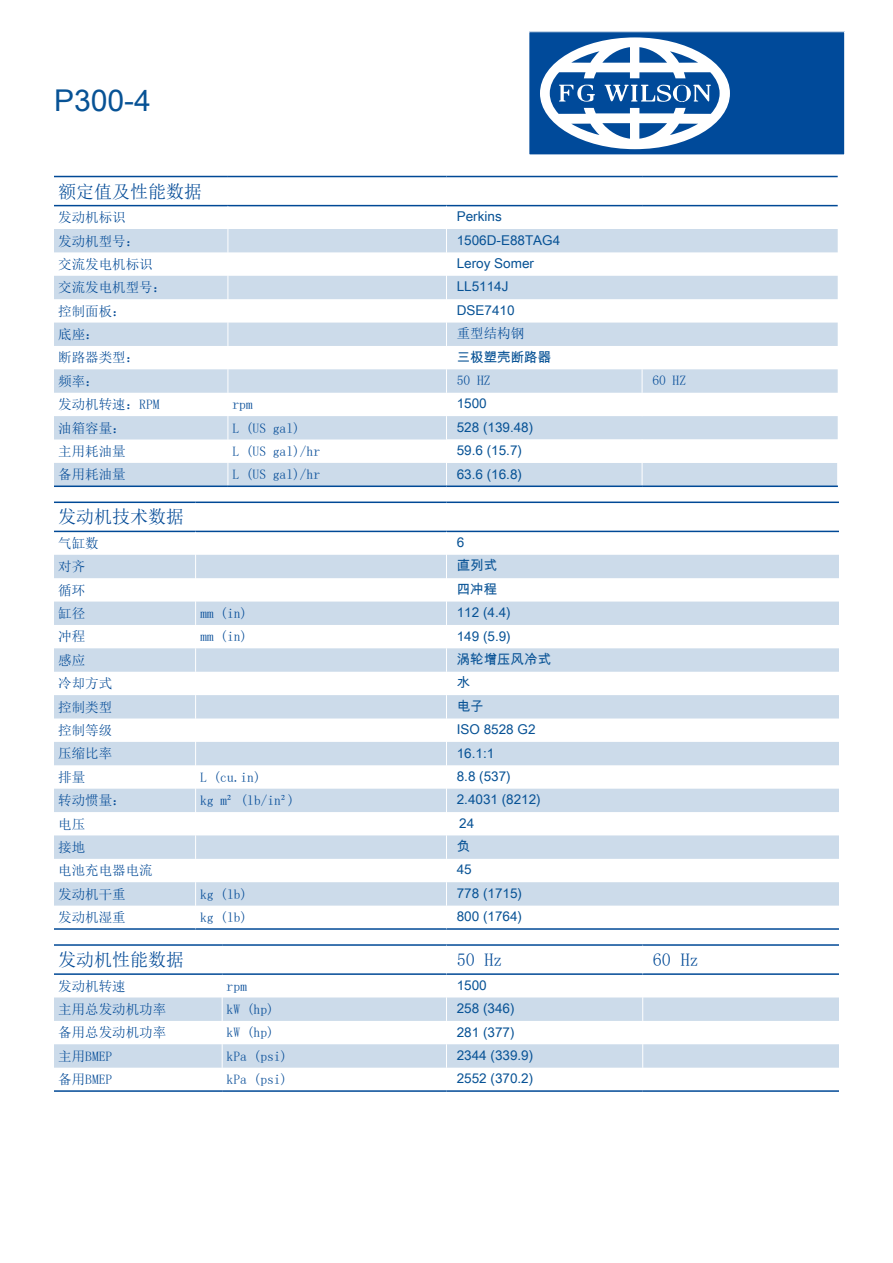
<style>
.page{position:relative;width:893px;height:1263px;background:#fff}
.page>*{position:absolute;margin:0;border:0;box-sizing:border-box;transform-origin:0 0}
.t1{font:30px "Arial Unicode MS";color:#075295}
.t2{font:18px "Sim Sun";color:#004996}
.t3{font:13.5px/23.4px "Sim Sun";color:#004996}
.t4{font:13.5px/23.4px "Arial Unicode MS";color:#075295}
</style>
<div class="page">
<div style="left:529px;top:32px;width:316px;height:123px;background:#004a9a"></div>
<div style="left:529px;top:31px;width:316px;height:124px;border:1px solid #fff"></div>
<svg style="left:540px;top:37px;width:190px;height:112px"></svg>
<svg style="left:54px;top:229px;width:392px;height:256px;fill:#ccdbea"></svg>
<hr style="left:54px;top:176px;width:174px;height:1px;background:#004996">
<hr style="left:228px;top:176px;width:218px;height:1px;background:#004996">
<hr style="left:446px;top:176px;width:196px;height:1px;background:#004996">
<hr style="left:642px;top:176px;width:196px;height:1px;background:#004996">
<hr style="left:54px;top:205px;width:174px;height:1px;background:#004996">
<hr style="left:228px;top:205px;width:218px;height:1px;background:#004996">
<hr style="left:446px;top:205px;width:196px;height:1px;background:#004996">
<hr style="left:642px;top:205px;width:196px;height:1px;background:#004996">
<svg style="left:228px;top:206px;width:1px;height:279px"></svg>
<svg style="left:446px;top:206px;width:392px;height:279px"></svg>
<hr style="left:54px;top:485px;width:174px;height:2px;background:#004996">
<hr style="left:228px;top:485px;width:218px;height:2px;background:#004996">
<hr style="left:446px;top:485px;width:196px;height:2px;background:#004996">
<hr style="left:642px;top:485px;width:196px;height:2px;background:#004996">
<svg style="left:54px;top:555px;width:785px;height:351px;fill:#ccdbea"></svg>
<hr style="left:54px;top:928px;width:142px;height:2px;background:#004996">
<hr style="left:196px;top:928px;width:250px;height:2px;background:#004996">
<hr style="left:446px;top:928px;width:393px;height:2px;background:#004996">
<hr style="left:54px;top:501px;width:142px;height:2px;background:#004996">
<hr style="left:196px;top:501px;width:250px;height:2px;background:#004996">
<hr style="left:446px;top:501px;width:393px;height:2px;background:#004996">
<hr style="left:54px;top:531px;width:142px;height:1px;background:#004996">
<hr style="left:196px;top:531px;width:250px;height:1px;background:#004996">
<hr style="left:446px;top:531px;width:393px;height:1px;background:#004996">
<svg style="left:195px;top:555px;width:1px;height:351px"></svg>
<svg style="left:446px;top:555px;width:1px;height:351px"></svg>
<svg style="left:54px;top:997px;width:785px;height:71px;fill:#ccdbea"></svg>
<hr style="left:54px;top:944px;width:168px;height:2px;background:#004996">
<hr style="left:222px;top:944px;width:224px;height:2px;background:#004996">
<hr style="left:446px;top:944px;width:197px;height:2px;background:#004996">
<hr style="left:643px;top:944px;width:196px;height:2px;background:#004996">
<hr style="left:54px;top:973px;width:168px;height:2px;background:#004996">
<hr style="left:222px;top:973px;width:224px;height:2px;background:#004996">
<hr style="left:446px;top:973px;width:197px;height:2px;background:#004996">
<hr style="left:643px;top:973px;width:196px;height:2px;background:#004996">
<svg style="left:222px;top:997px;width:1px;height:71px"></svg>
<svg style="left:446px;top:973px;width:1px;height:95px"></svg>
<svg style="left:642px;top:973px;width:1px;height:95px"></svg>
<hr style="left:54px;top:1090px;width:168px;height:2px;background:#004996">
<hr style="left:222px;top:1090px;width:224px;height:2px;background:#004996">
<hr style="left:446px;top:1090px;width:197px;height:2px;background:#004996">
<hr style="left:643px;top:1090px;width:196px;height:2px;background:#004996">
<h1 class="t1" style="left:54px;top:79px;width:98px">P300-4</h1>
<h2 class="t2" style="left:58px;top:182px;width:145px">额定值及性能数据</h2>
<p class="t3" style="left:58px;top:206px;width:109px">发动机标识<br>发动机型号：<br>交流发电机标识交流发电机型号：控制面板：<br>底座：</p>
<p class="t4" style="left:457px;top:204px;width:105px">Perkins<br>1506D-E88TAG4<br>Leroy Somer<br>LL5114J<br>DSE7410</p>
<p class="t4" style="left:457px;top:344px;width:96px">三极塑壳断路器</p>
<p class="t4" style="left:457px;top:391px;width:78px">1500<br>528 (139.48)<br>59.6 (15.7)<br>63.6 (16.8)</p>
<p class="t3" style="left:457px;top:322px;width:69px">重型结构钢</p>
<p class="t3" style="left:58px;top:346px;width:82px">断路器类型：频率：</p>
<p class="t3" style="left:457px;top:368px;width:35px">50 HZ</p>
<p class="t3" style="left:652px;top:368px;width:35px">60 HZ</p>
<p class="t3" style="left:58px;top:393px;width:103px">发动机转速：RPM</p>
<p class="t3" style="left:232px;top:393px;width:22px">rpm</p>
<p class="t3" style="left:58px;top:416px;width:69px">油箱容量：</p>
<p class="t3" style="left:232px;top:416px;width:69px">L (US gal)</p>
<p class="t3" style="left:58px;top:439px;width:69px">主用耗油量</p>
<p class="t3" style="left:232px;top:439px;width:89px">L (US gal)/hr</p>
<p class="t3" style="left:58px;top:463px;width:69px">备用耗油量</p>
<p class="t3" style="left:232px;top:463px;width:89px">L (US gal)/hr</p>
<h2 class="t2" style="left:58px;top:508px;width:127px">发动机技术数据</h2>
<p class="t3" style="left:58px;top:531px;width:42px">气缸数对齐循环缸径</p>
<p class="t4" style="left:457px;top:530px;width:96px">6<br>直列式<br>四冲程<br>112 (4.4)<br>149 (5.9)<br>涡轮增压风冷式水<br>电子<br>ISO 8528 G2<br>16.1:1<br>8.8 (537)<br>2.4031 (8212)</p>
<p class="t4" style="left:457px;top:834px;width:67px">负<br>45<br>778 (1715)<br>800 (1764)</p>
<p class="t3" style="left:200px;top:601px;width:49px">mm (in)</p>
<p class="t3" style="left:58px;top:625px;width:28px">冲程</p>
<p class="t3" style="left:200px;top:625px;width:49px">mm (in)</p>
<p class="t3" style="left:58px;top:648px;width:55px">感应<br>冷却方式控制类型控制等级压缩比率排量</p>
<p class="t3" style="left:200px;top:765px;width:62px">L (cu.in)</p>
<p class="t3" style="left:58px;top:789px;width:69px">转动惯量：</p>
<p class="t3" style="left:200px;top:789px;width:96px">kg m² (lb/in²)</p>
<p class="t3" style="left:58px;top:812px;width:96px">电压<br>接地<br>电池充电器电流发动机干重</p>
<p class="t4" style="left:459px;top:811px;width:17px">24</p>
<p class="t3" style="left:200px;top:882px;width:49px">kg (lb)</p>
<p class="t3" style="left:58px;top:905px;width:69px">发动机湿重</p>
<p class="t3" style="left:200px;top:905px;width:49px">kg (lb)</p>
<h2 class="t2" style="left:58px;top:950px;width:127px">发动机性能数据</h2>
<h2 class="t2" style="left:457px;top:950px;width:47px">50 Hz</h2>
<h2 class="t2" style="left:653px;top:950px;width:47px">60 Hz</h2>
<p class="t3" style="left:58px;top:974px;width:69px">发动机转速</p>
<p class="t3" style="left:227px;top:974px;width:22px">rpm</p>
<p class="t3" style="left:58px;top:997px;width:109px">主用总发动机功率</p>
<p class="t3" style="left:227px;top:997px;width:49px">kW (hp)</p>
<p class="t3" style="left:58px;top:1021px;width:109px">备用总发动机功率</p>
<p class="t3" style="left:227px;top:1021px;width:49px">kW (hp)</p>
<p class="t3" style="left:58px;top:1044px;width:55px">主用BMEP</p>
<p class="t3" style="left:227px;top:1044px;width:62px">kPa (psi)</p>
<p class="t3" style="left:58px;top:1067px;width:55px">备用BMEP</p>
<p class="t3" style="left:227px;top:1067px;width:62px">kPa (psi)</p>
<p class="t4" style="left:457px;top:973px;width:78px">1500<br>258 (346)<br>281 (377)<br>2344 (339.9)<br>2552 (370.2)</p>
</div>
